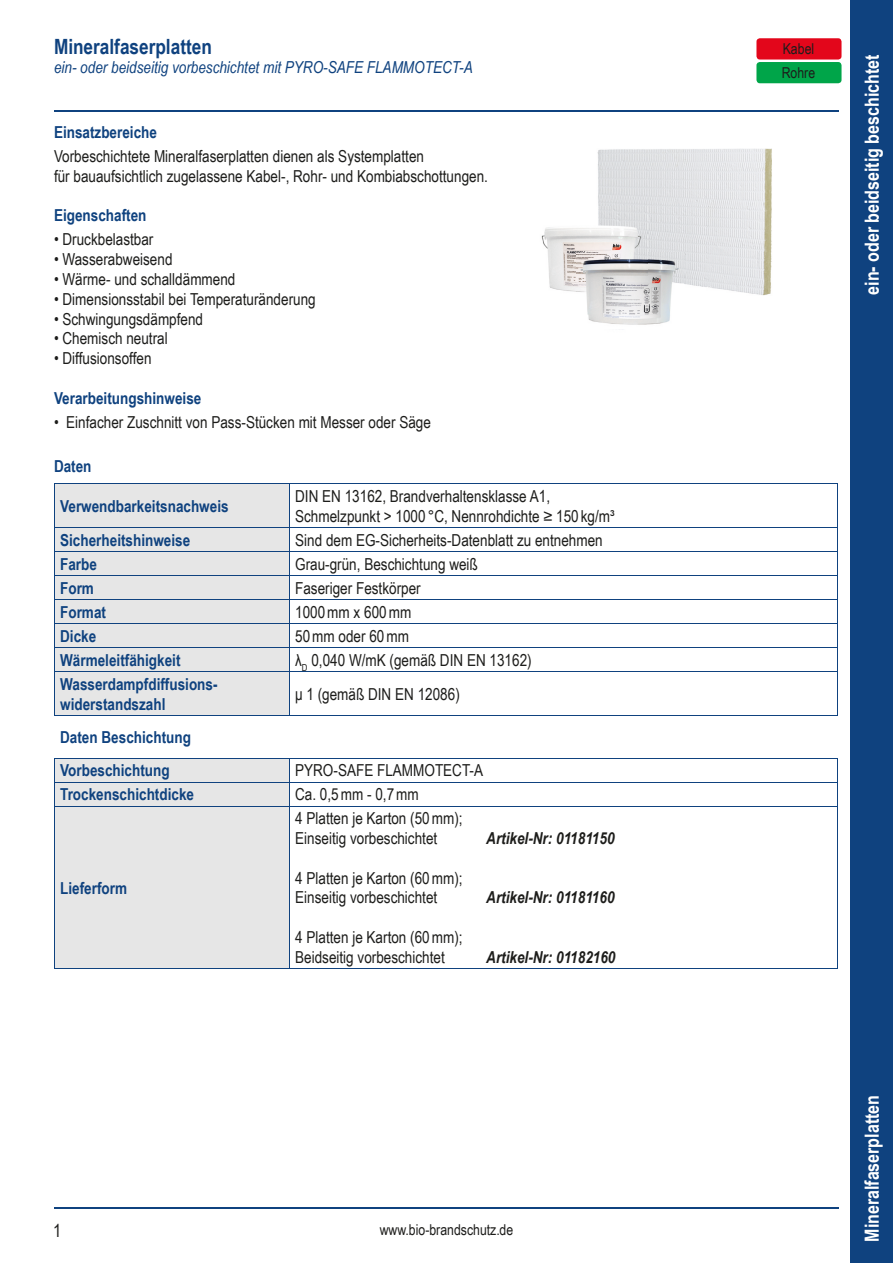
<style>
.page{position:relative;width:893px;height:1263px;background:#fff}
.page>*{position:absolute;margin:0;border:0;box-sizing:border-box;transform-origin:0 0}
.t1{font:700 21px "Arial Narrow";color:#0f427f}
.t2{font:700 19.5px "Arial Narrow";color:#fff}
.t3{font:18px "Arial Narrow";color:#1d1d1b}
.t4{font:16.5px/19.8px "Arial Narrow";color:#1d1d1b}
.t5{font:700 16.5px/19.8px "Arial Narrow";color:#0f427f}
.t6{font:italic 700 16.5px "Arial Narrow";color:#1d1d1b}
.t7{font:italic 16.5px "Arial Narrow";color:#0f427f}
.t8{font:15px/23.7px "Arial Narrow";color:#1d1d1b}
</style>
<div class="page">
<hr style="left:54px;top:1207px;width:785px;height:2px;background:#0f427f">
<hr style="left:54px;top:111px;width:785px;height:1px;background:#0f427f">
<img style="left:597px;top:148px;width:175px;height:148px">
<img style="left:541px;top:206px;width:70px;height:53px">
<img style="left:611px;top:206px;width:37px;height:47px">
<img style="left:548px;top:259px;width:28px;height:33px">
<img style="left:587px;top:284px;width:97px;height:41px">
<img style="left:648px;top:253px;width:36px;height:31px">
<img style="left:576px;top:253px;width:72px;height:58px">
<div style="left:756px;top:38px;width:85px;height:22px;background:#e3061b;border-radius:3px"></div>
<div style="left:756px;top:62px;width:85px;height:21px;background:#00a549;border-radius:3px"></div>
<svg style="left:55px;top:485px;width:234px;height:484px;background:#e5e6e7"></svg>
<hr style="left:54px;top:484px;width:235px;height:1px;background:#0f427f">
<hr style="left:54px;top:484px;width:1px;height:43px;background:#0f427f">
<hr style="left:289px;top:484px;width:549px;height:1px;background:#0f427f">
<hr style="left:289px;top:484px;width:1px;height:43px;background:#0f427f">
<hr style="left:837px;top:484px;width:1px;height:43px;background:#0f427f">
<hr style="left:54px;top:527px;width:235px;height:1px;background:#0f427f">
<hr style="left:289px;top:527px;width:549px;height:1px;background:#0f427f">
<hr style="left:54px;top:551px;width:235px;height:1px;background:#0f427f">
<hr style="left:289px;top:551px;width:549px;height:1px;background:#0f427f">
<hr style="left:54px;top:575px;width:235px;height:1px;background:#0f427f">
<hr style="left:289px;top:575px;width:549px;height:1px;background:#0f427f">
<hr style="left:54px;top:600px;width:235px;height:1px;background:#0f427f">
<hr style="left:289px;top:600px;width:549px;height:1px;background:#0f427f">
<hr style="left:54px;top:624px;width:235px;height:1px;background:#0f427f">
<hr style="left:289px;top:624px;width:549px;height:1px;background:#0f427f">
<hr style="left:54px;top:648px;width:235px;height:1px;background:#0f427f">
<svg style="left:54px;top:528px;width:1px;height:144px"></svg>
<hr style="left:289px;top:648px;width:549px;height:1px;background:#0f427f">
<svg style="left:289px;top:528px;width:1px;height:144px"></svg>
<svg style="left:837px;top:528px;width:1px;height:144px"></svg>
<hr style="left:54px;top:672px;width:235px;height:1px;background:#0f427f">
<hr style="left:54px;top:672px;width:1px;height:43px;background:#0f427f">
<hr style="left:289px;top:672px;width:549px;height:1px;background:#0f427f">
<hr style="left:289px;top:672px;width:1px;height:43px;background:#0f427f">
<hr style="left:837px;top:672px;width:1px;height:43px;background:#0f427f">
<hr style="left:54px;top:715px;width:235px;height:1px;background:#0f427f">
<hr style="left:289px;top:715px;width:549px;height:1px;background:#0f427f">
<hr style="left:54px;top:758px;width:235px;height:1px;background:#0f427f">
<hr style="left:289px;top:758px;width:549px;height:1px;background:#0f427f">
<hr style="left:54px;top:782px;width:235px;height:1px;background:#0f427f">
<svg style="left:54px;top:759px;width:1px;height:47px"></svg>
<hr style="left:289px;top:782px;width:549px;height:1px;background:#0f427f">
<svg style="left:289px;top:759px;width:1px;height:47px"></svg>
<svg style="left:837px;top:759px;width:1px;height:47px"></svg>
<hr style="left:54px;top:806px;width:235px;height:1px;background:#0f427f">
<hr style="left:54px;top:806px;width:1px;height:163px;background:#0f427f">
<hr style="left:289px;top:806px;width:549px;height:1px;background:#0f427f">
<hr style="left:289px;top:806px;width:1px;height:163px;background:#0f427f">
<hr style="left:837px;top:806px;width:1px;height:163px;background:#0f427f">
<hr style="left:54px;top:969px;width:235px;height:1px;background:#0f427f">
<hr style="left:289px;top:969px;width:549px;height:1px;background:#0f427f">
<div style="left:850px;top:0;width:43px;height:1263px;background:#0f427f"></div>
<p class="t1" style="left:54px;top:30px;width:159px">Mineralfaserplatten</p>
<p class="t7" style="left:54px;top:56px;width:420px">ein- oder beidseitig vorbeschichtet mit PYRO-SAFE FLAMMOTECT-A</p>
<p class="t5" style="left:54px;top:121px;width:105px">Einsatzbereiche</p>
<p class="t4" style="left:54px;top:146px;width:435px">Vorbeschichtete Mineralfaserplatten dienen als Systemplatten<br>für bauaufsichtlich zugelassene Kabel-, Rohr- und Kombiabschottungen.</p>
<p class="t5" style="left:54px;top:205px;width:94px">Eigenschaften</p>
<p class="t4" style="left:54px;top:229px;width:101px">• Druckbelastbar</p>
<p class="t4" style="left:54px;top:249px;width:120px">• Wasserabweisend</p>
<p class="t4" style="left:54px;top:269px;width:183px">• Wärme- und schalldämmend</p>
<p class="t4" style="left:54px;top:288px;width:263px">• Dimensionsstabil bei Temperaturänderung</p>
<p class="t4" style="left:54px;top:308px;width:151px">• Schwingungsdämpfend</p>
<p class="t4" style="left:54px;top:328px;width:115px">• Chemisch neutral</p>
<p class="t4" style="left:54px;top:348px;width:99px">• Diffusionsoffen</p>
<p class="t5" style="left:54px;top:387px;width:149px">Verarbeitungshinweise</p>
<p class="t4" style="left:54px;top:412px;width:378px">• Einfacher Zuschnitt von Pass-Stücken mit Messer oder Säge</p>
<p class="t5" style="left:54px;top:455px;width:39px">Daten</p>
<p class="t5" style="left:60px;top:495px;width:170px">Verwendbarkeitsnachweis</p>
<p class="t4" style="left:295px;top:486px;width:321px">DIN EN 13162, Brandverhaltensklasse A1,<br>Schmelzpunkt &gt; 1000 °C, Nennrohdichte ≥ 150 kg/m³</p>
<p class="t5" style="left:60px;top:529px;width:132px">Sicherheitshinweise</p>
<p class="t4" style="left:295px;top:529px;width:309px">Sind dem EG-Sicherheits-Datenblatt zu entnehmen</p>
<p class="t5" style="left:60px;top:553px;width:38px">Farbe</p>
<p class="t4" style="left:295px;top:553px;width:184px">Grau-grün, Beschichtung weiß</p>
<p class="t5" style="left:60px;top:577px;width:35px">Form</p>
<p class="t4" style="left:295px;top:577px;width:127px">Faseriger Festkörper</p>
<p class="t5" style="left:60px;top:601px;width:47px">Format</p>
<p class="t4" style="left:295px;top:601px;width:118px">1000 mm x 600 mm</p>
<p class="t5" style="left:60px;top:625px;width:38px">Dicke</p>
<p class="t4" style="left:295px;top:625px;width:115px">50 mm oder 60 mm</p>
<p class="t5" style="left:60px;top:649px;width:122px">Wärmeleitfähigkeit</p>
<p class="t4" style="left:295px;top:649px;width:238px">λ<sub>D</sub> 0,040 W/mK (gemäß DIN EN 13162)</p>
<p class="t5" style="left:60px;top:673px;width:159px">Wasserdampfdiffusions&shy;widerstandszahl</p>
<p class="t4" style="left:295px;top:683px;width:166px">μ 1 (gemäß DIN EN 12086)</p>
<p class="t5" style="left:60px;top:720px;width:132px;line-height:33.3px">Daten Beschichtung<br>Vorbeschichtung</p>
<p class="t4" style="left:295px;top:760px;width:189px">PYRO-SAFE FLAMMOTECT-A</p>
<p class="t5" style="left:60px;top:784px;width:135px">Trockenschichtdicke</p>
<p class="t4" style="left:295px;top:784px;width:125px">Ca. 0,5 mm - 0,7 mm</p>
<p class="t5" style="left:60px;top:877px;width:68px">Lieferform</p>
<p class="t4" style="left:295px;top:808px;width:169px">4 Platten je Karton (50 mm);<br>Einseitig vorbeschichtet</p>
<p class="t4" style="left:295px;top:867px;width:169px">4 Platten je Karton (60 mm);<br>Einseitig vorbeschichtet</p>
<p class="t4" style="left:295px;top:927px;width:169px">4 Platten je Karton (60 mm);<br>Beidseitig vorbeschichtet</p>
<p class="t6" style="left:486px;top:826px;width:130px">Artikel-Nr: 01181150</p>
<p class="t6" style="left:486px;top:885px;width:130px">Artikel-Nr: 01181160</p>
<p class="t6" style="left:486px;top:944px;width:131px">Artikel-Nr: 01182160</p>
<p class="t3" style="left:53px;top:1217px;width:10px">1</p>
<p class="t8" style="left:380px;top:1217px;width:135px">www.bio-brandschutz.de</p>
<p class="t8" style="left:782px;top:37px;width:35px">Kabel<br>Rohre</p>
<p class="t2" style="left:857px;top:295px;width:241px;rotate:-90deg">ein- oder beidseitig beschichtet</p>
<p class="t2" style="left:857px;top:1242px;width:148px;rotate:-90deg">Mineralfaserplatten</p>
</div>
